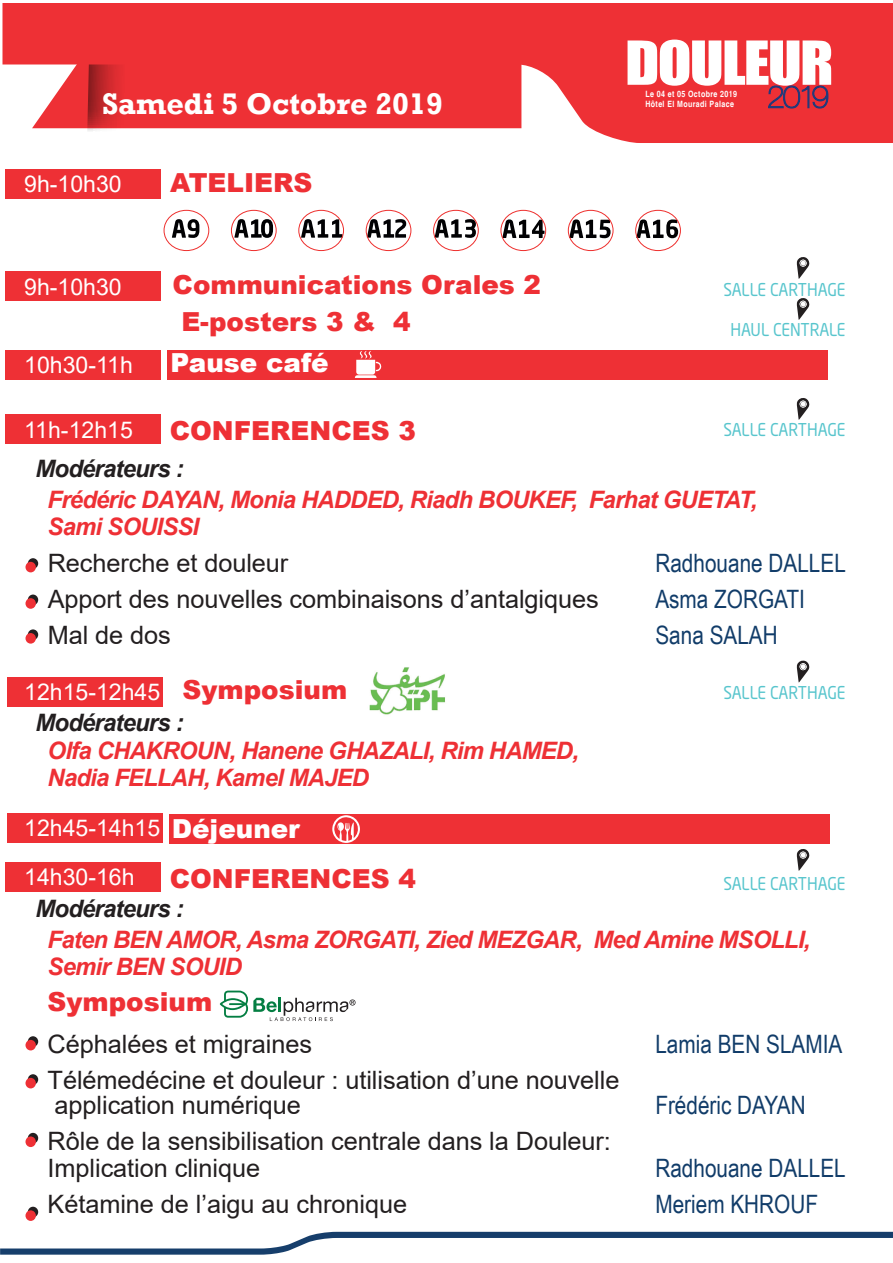
<style>
.page{position:relative;width:893px;height:1263px;background:#fff}
.page>*{position:absolute;margin:0;border:0;box-sizing:border-box;transform-origin:0 0}
.t1{font:55.95px "Impact";letter-spacing:-.03em;color:#fff;scale:1.11 1}
.t2{font:700 30.6px "Rockwell";color:#fff}
.t3{font:900 26.25px/37.5px "Arial";color:#ee3035}
.t4{font:900 26.25px "Arial";color:#fff}
.t5{font:25.35px/25.5px "Arial";letter-spacing:-.005em;color:#231f20}
.t6{font:25.35px "Arial Narrow";color:#113c69}
.t7{font:italic 700 24px/27px "Arial";letter-spacing:-.03em;color:#ee3035}
.t8{font:italic 700 24px "Arial";letter-spacing:-.03em;color:#231f20}
.t9{font:23.1px "Arial";color:#fff}
.t10{font:17.55px "Neo Sans Std TR";color:#58c5cd;scale:.9 1}
.t11{font:700 condensed 8.7px/10.4px "Helvetica";letter-spacing:.045em;color:#fff}
.s1{font-weight:900;font-size:26.25px}
</style>
<div class="page">
<div style="left:168px;top:350px;width:660px;height:29px;background:#ee3035"></div>
<div style="left:5px;top:271px;width:155px;height:29px;background:#ee3035"></div>
<div style="left:6px;top:350px;width:155px;height:29px;background:#ee3035"></div>
<div style="left:5px;top:415px;width:155px;height:29px;background:#ee3035"></div>
<div style="left:5px;top:863px;width:155px;height:29px;background:#ee3035"></div>
<div style="left:5px;top:170px;width:156px;height:29px;background:#ee3035"></div>
<svg style="left:234px;top:219px;width:39px;height:19px"></svg>
<div style="left:231px;top:210px;width:46px;height:41px;border:1px solid #ee2f2d;border-radius:50%"></div>
<svg style="left:301px;top:219px;width:42px;height:19px"></svg>
<div style="left:298px;top:210px;width:46px;height:41px;border:1px solid #ee2f2d;border-radius:50%"></div>
<svg style="left:367px;top:219px;width:39px;height:19px"></svg>
<div style="left:366px;top:210px;width:45px;height:41px;border:1px solid #ee2f2d;border-radius:50%"></div>
<svg style="left:435px;top:219px;width:41px;height:19px"></svg>
<div style="left:433px;top:210px;width:46px;height:41px;border:1px solid #ee2f2d;border-radius:50%"></div>
<svg style="left:569px;top:219px;width:42px;height:19px"></svg>
<div style="left:568px;top:210px;width:45px;height:41px;border:1px solid #ee2f2d;border-radius:50%"></div>
<svg style="left:502px;top:219px;width:42px;height:19px"></svg>
<div style="left:501px;top:210px;width:45px;height:41px;border:1px solid #ee2f2d;border-radius:50%"></div>
<svg style="left:637px;top:219px;width:41px;height:19px"></svg>
<div style="left:635px;top:210px;width:46px;height:41px;border:1px solid #ee2f2d;border-radius:50%"></div>
<svg style="left:172px;top:219px;width:27px;height:19px"></svg>
<div style="left:164px;top:210px;width:45px;height:41px;border:1px solid #ee2f2d;border-radius:50%"></div>
<svg style="left:355px;top:351px;width:27px;height:27px"></svg>
<div style="left:169px;top:814px;width:660px;height:29px;background:#ee3035"></div>
<div style="left:7px;top:813px;width:155px;height:30px;background:#ee3035"></div>
<svg style="left:332px;top:815px;width:28px;height:28px"></svg>
<svg style="left:797px;top:257px;width:13px;height:22px"></svg>
<svg style="left:797px;top:298px;width:13px;height:22px"></svg>
<svg style="left:797px;top:398px;width:13px;height:22px"></svg>
<svg style="left:797px;top:849px;width:13px;height:22px"></svg>
<svg style="left:28px;top:558px;width:10px;height:11px"></svg>
<div style="left:25px;top:562px;width:11px;height:10px;background:#ee3035;border-radius:50%"></div>
<svg style="left:28px;top:594px;width:10px;height:11px"></svg>
<div style="left:25px;top:598px;width:11px;height:11px;background:#ee3035;border-radius:50%"></div>
<svg style="left:28px;top:629px;width:10px;height:11px"></svg>
<div style="left:25px;top:633px;width:11px;height:11px;background:#ee3035;border-radius:50%"></div>
<div style="left:28px;top:1207px;width:10px;height:10px;background:#231f20;border-radius:50%"></div>
<div style="left:25px;top:1210px;width:11px;height:11px;background:#ee3035;border-radius:50%"></div>
<div style="left:28px;top:1036px;width:10px;height:11px;background:#231f20;border-radius:50%"></div>
<div style="left:25px;top:1040px;width:11px;height:10px;background:#ee3035;border-radius:50%"></div>
<svg style="left:28px;top:1074px;width:10px;height:11px"></svg>
<div style="left:25px;top:1078px;width:11px;height:10px;background:#ee3035;border-radius:50%"></div>
<div style="left:28px;top:1133px;width:10px;height:10px;background:#231f20;border-radius:50%"></div>
<div style="left:25px;top:1136px;width:11px;height:11px;background:#ee3035;border-radius:50%"></div>
<svg style="left:2px;top:3px;width:891px;height:140px;background:#ef494d"></svg>
<svg style="left:767px;top:81px;width:62px;height:29px;background:#ba3246"></svg>
<svg style="left:0;top:1232px;width:893px;height:22px"></svg>
<div style="left:7px;top:677px;width:156px;height:29px;background:#ee3035"></div>
<svg style="left:797px;top:660px;width:13px;height:22px"></svg>
<img style="left:369px;top:667px;width:77px;height:48px">
<svg style="left:220px;top:990px;width:136px;height:31px"></svg>
<p class="t2" style="left:102px;top:85px;width:342px">Samedi 5 Octobre 2019</p>
<p class="t9" style="left:24px;top:168px;width:99px">9h-10h30</p>
<p class="t3" style="left:170px;top:163px;width:144px">ATELIERS</p>
<p class="t9" style="left:24px;top:270px;width:99px">9h-10h30</p>
<p class="t3" style="left:181px;top:265px;width:361px;text-indent:-9px">Communications Orales 2<br>E-posters 3 &amp; 4</p>
<p class="t9" style="left:24px;top:349px;width:110px">10h30-11h</p>
<p class="t4" style="left:170px;top:344px;width:160px">Pause café</p>
<p class="t9" style="left:24px;top:414px;width:110px">11h-12h15</p>
<p class="t3" style="left:170px;top:411px;width:248px">CONFERENCES 3</p>
<p class="t8" style="left:36px;top:453px;width:150px">Modérateurs :</p>
<h1 class="t1" style="left:625px;top:19px;width:189px">DOULEUR</h1>
<p class="t11" style="left:645px;top:88px;width:93px">Le 04 et 05 Octobre 2019<br>Hôtel El Mouradi Palace</p>
<p class="t10" style="left:724px;top:279px;width:137px">SALLE CARTHAGE</p>
<p class="t10" style="left:730px;top:319px;width:130px">HAUL CENTRALE</p>
<p class="t10" style="left:724px;top:419px;width:137px">SALLE CARTHAGE</p>
<p class="t7" style="left:48px;top:487px;width:711px">Frédéric DAYAN, Monia HADDED, Riadh BOUKEF, Farhat GUETAT,<br>Sami SOUISSI</p>
<p class="t5" style="left:48px;top:550px;width:242px">Recherche et douleur</p>
<p class="t6" style="left:655px;top:544px;width:192px">Radhouane DALLEL</p>
<p class="t5" style="left:48px;top:586px;width:553px">Apport des nouvelles combinaisons d’antalgiques</p>
<p class="t6" style="left:655px;top:580px;width:151px">Asma ZORGATI</p>
<p class="t5" style="left:48px;top:622px;width:125px">Mal de dos</p>
<p class="t6" style="left:655px;top:616px;width:124px">Sana SALAH</p>
<p class="t3" style="left:183px;top:670px;width:166px">Symposium</p>
<p class="t9" style="left:24px;top:676px;width:138px">12h15-12h45</p>
<p class="t8" style="left:36px;top:707px;width:150px">Modérateurs :</p>
<p class="t7" style="left:48px;top:738px;width:533px">Olfa CHAKROUN, Hanene GHAZALI, Rim HAMED,<br>Nadia FELLAH, Kamel MAJED</p>
<p class="t9" style="left:24px;top:812px;width:277px">12h45-14h15 <span class="s1">Déjeuner</span></p>
<p class="t9" style="left:24px;top:861px;width:112px">14h30-16h</p>
<p class="t3" style="left:170px;top:859px;width:248px">CONFERENCES 4</p>
<p class="t8" style="left:36px;top:892px;width:150px">Modérateurs :</p>
<p class="t10" style="left:724px;top:681px;width:137px">SALLE CARTHAGE</p>
<p class="t10" style="left:724px;top:873px;width:137px">SALLE CARTHAGE</p>
<p class="t7" style="left:48px;top:927px;width:764px">Faten BEN AMOR, Asma ZORGATI, Zied MEZGAR, Med Amine MSOLLI,<br>Semir BEN SOUID</p>
<p class="t3" style="left:48px;top:982px;width:166px">Symposium</p>
<p class="t5" style="left:48px;top:1031px;width:266px">Céphalées et migraines</p>
<p class="t6" style="left:655px;top:1025px;width:188px">Lamia BEN SLAMIA</p>
<p class="t5" style="left:48px;top:1067px;width:573px">Télémedécine et douleur : utilisation d’une nouvelle application numérique</p>
<p class="t6" style="left:655px;top:1087px;width:152px">Frédéric DAYAN</p>
<p class="t5" style="left:48px;top:1128px;width:565px;line-height:27px">Rôle de la sensibilisation centrale dans la Douleur:<br>Implication clinique</p>
<p class="t6" style="left:655px;top:1150px;width:192px">Radhouane DALLEL</p>
<p class="t5" style="left:48px;top:1191px;width:361px">Kétamine de l’aigu au chronique</p>
<p class="t6" style="left:655px;top:1186px;width:164px">Meriem KHROUF</p>
</div>
